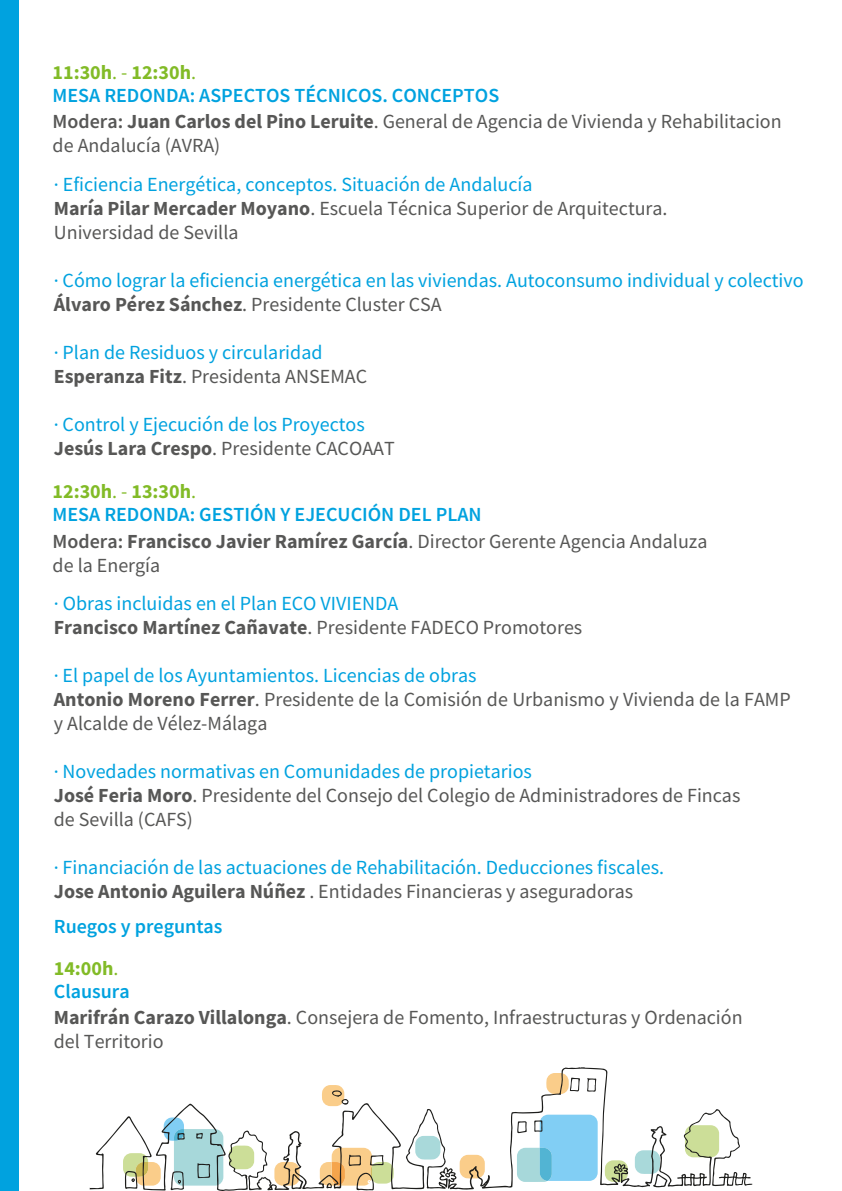
<style>
.page{position:relative;width:842px;height:1191px;background:#fff}
.page>*{position:absolute;margin:0;border:0;box-sizing:border-box;transform-origin:0 0}
.t1{font:20px/24px "Source Sans Pro";color:#575756}
.t2{font:20px/24px "Source Sans Pro";color:#00a2df}
.t3{font:600 20px/22.8px "Source Sans Pro";color:#00a2df}
.s1{font-weight:700;color:#82bb27}
.s2{font-weight:400;color:#82bb27}
.s3{font-weight:600}
.s4{font-weight:700}
.s5{color:#00a2df}
.s6{font-weight:700;color:#575756}
.s7{color:#575756}
.s8{font-weight:600;color:#00a2df}
</style>
<div class="page">
<svg style="left:90px;top:1067px;width:662px;height:124px"></svg>
<svg style="left:322px;top:1084px;width:27px;height:22px"></svg>
<svg style="left:274px;top:1162px;width:29px;height:27px"></svg>
<svg style="left:546px;top:1073px;width:34px;height:21px"></svg>
<svg style="left:587px;top:1078px;width:9px;height:13px"></svg>
<svg style="left:517px;top:1114px;width:81px;height:68px;background:#96d3ed"></svg>
<svg style="left:635px;top:1146px;width:32px;height:41px"></svg>
<svg style="left:320px;top:1147px;width:74px;height:43px"></svg>
<svg style="left:108px;top:1117px;width:115px;height:73px"></svg>
<div style="left:0;top:0;width:19px;height:1191px;background:#00a2df"></div>
<p class="t3" style="left:53px;top:61px;width:448px"><span class="s1">11:30h</span><span class="s2">. -</span> <span class="s1">12:30h</span><span class="s2">.<br></span>MESA REDONDA: ASPECTOS TÉCNICOS. CONCEPTOS</p>
<p class="t1" style="left:53px;top:109px;width:730px"><span class="s3">Modera:</span> <span class="s4">Juan Carlos del Pino Leruite</span>. General de Agencia de Vivienda y Rehabilitacion de Andalucía (AVRA)</p>
<p class="t1" style="left:54px;top:172px;width:615px"><span class="s5">· Eficiencia Energética, conceptos. Situación de Andalucía<br></span><span class="s4">María Pilar Mercader Moyano</span>. Escuela Técnica Superior de Arquitectura.<br>Universidad de Sevilla</p>
<p class="t2" style="left:54px;top:268px;width:751px">· Cómo lograr la eficiencia energética en las viviendas. Autoconsumo individual y colectivo<br><span class="s6">Álvaro Pérez Sánchez</span><span class="s7">. Presidente Cluster CSA</span></p>
<p class="t2" style="left:54px;top:340px;width:315px">· Plan de Residuos y circularidad<br><span class="s6">Esperanza Fitz</span><span class="s7">. Presidenta ANSEMAC</span></p>
<p class="t2" style="left:54px;top:412px;width:342px">· Control y Ejecución de los Proyectos<br><span class="s6">Jesús Lara Crespo</span><span class="s7">. Presidente CACOAAT</span></p>
<p class="t3" style="left:53px;top:480px;width:431px"><span class="s1">12:30h</span><span class="s2">. -</span> <span class="s1">13:30h</span><span class="s2">.<br></span>MESA REDONDA: GESTIÓN Y EJECUCIÓN DEL PLAN</p>
<p class="t1" style="left:53px;top:529px;width:656px"><span class="s3">Modera:</span> <span class="s4">Francisco Javier Ramírez García</span>. Director Gerente Agencia Andaluza de la Energía</p>
<p class="t2" style="left:54px;top:591px;width:530px">· Obras incluidas en el Plan ECO VIVIENDA<br><span class="s6">Francisco Martínez Cañavate</span><span class="s7">. Presidente FADECO Promotores</span></p>
<p class="t1" style="left:54px;top:663px;width:738px"><span class="s5">· El papel de los Ayuntamientos. Licencias de obras<br></span><span class="s4">Antonio Moreno Ferrer</span>. Presidente de la Comisión de Urbanismo y Vivienda de la FAMP y Alcalde de Vélez-Málaga</p>
<p class="t1" style="left:54px;top:759px;width:688px"><span class="s5">· Novedades normativas en Comunidades de propietarios<br></span><span class="s4">José Feria Moro</span>. Presidente del Consejo del Colegio de Administradores de Fincas de Sevilla (CAFS)</p>
<p class="t2" style="left:54px;top:855px;width:612px">· Financiación de las actuaciones de Rehabilitación. Deducciones fiscales.<br><span class="s6">Jose Antonio Aguilera Núñez</span> <span class="s7">. Entidades Financieras y aseguradoras</span></p>
<p class="t3" style="left:54px;top:905px;width:170px;line-height:41.6px">Ruegos y preguntas<br><span class="s1">14:00h</span><span class="s2">.</span></p>
<p class="t1" style="left:54px;top:978px;width:690px;line-height:25.8px"><span class="s8">Clausura<br></span><span class="s4">Marifrán Carazo Villalonga</span>. Consejera de Fomento, Infraestructuras y Ordenación</p>
<p class="t1" style="left:54px;top:1028px;width:111px">del Territorio</p>
</div>
